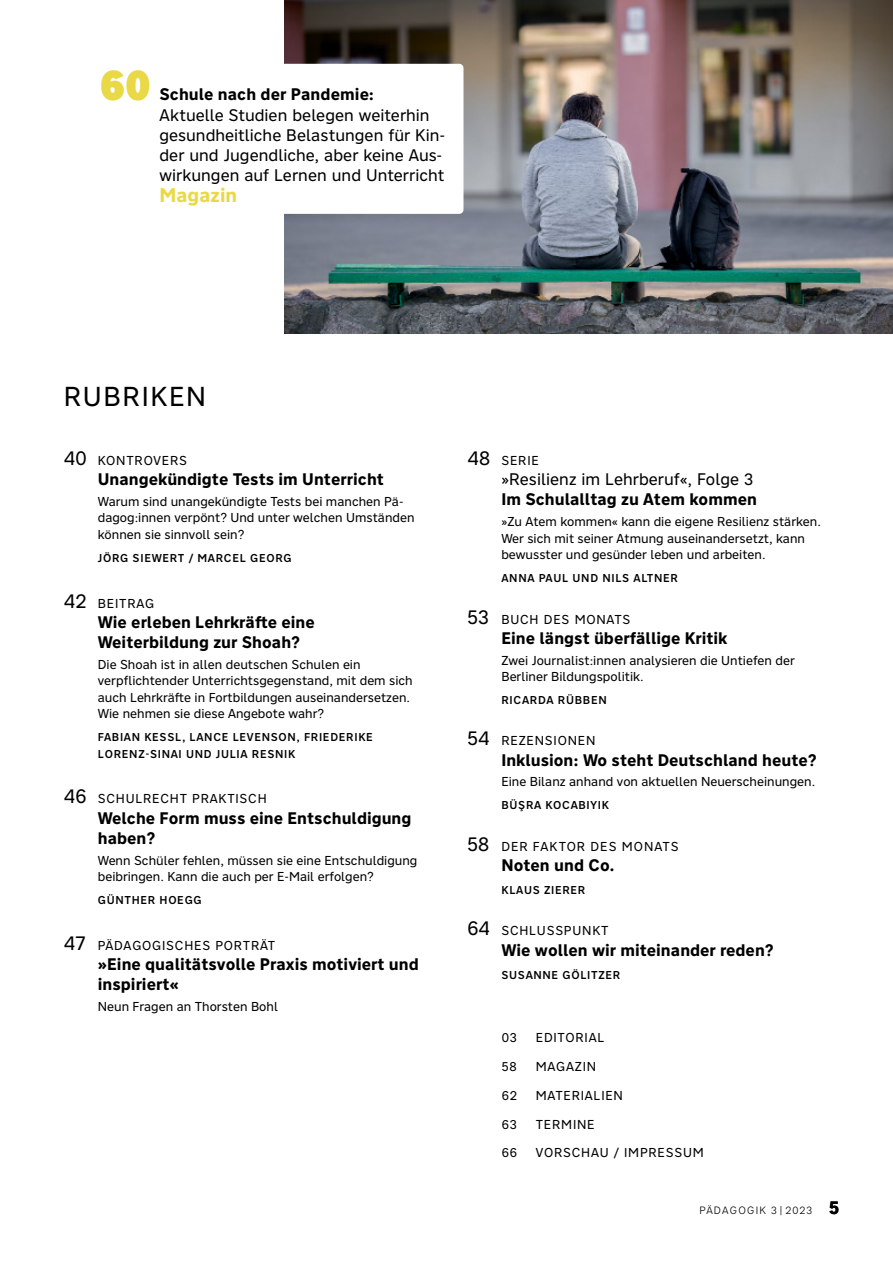
<style>
.page{position:relative;width:893px;height:1263px;background:#fff}
.page>*{position:absolute;margin:0;border:0;box-sizing:border-box;transform-origin:0 0}
.t1{font:900 42px "Nort";color:#e9d946}
.t2{font:27px "Nort";letter-spacing:.06em;color:#000}
.t3{font:700 19.5px "Nort";color:#e9d946}
.t4{font:700 18px "Nort";color:#000}
.t5{font:700 16.5px/20.2px "Nort";color:#000}
.t6{font:16.5px/20.2px "Nort";color:#000}
.t7{font:12.75px/16.5px "Nort";color:#000}
.t8{font:12.75px "Nort";letter-spacing:.06em;color:#000}
.t9{font:12.75px "Nort";letter-spacing:.08em;color:#000}
.t10{font:500 11.25px/16.5px "Nort";letter-spacing:.06em;color:#000}
.t11{font:300 10.5px "Nort";letter-spacing:.11em;color:#000}
.s1{font-size:19.5px}
</style>
<div class="page">
<img style="left:285px;top:0;width:608px;height:333px">
<div style="left:96px;top:64px;width:367px;height:150px;background:#fff;border-radius:4px"></div>
<h1 class="t1" style="left:100px;top:57px;width:52px">60</h1>
<p class="t5" style="left:159px;top:84px;width:216px">Schule nach der Pandemie:</p>
<p class="t6" style="left:159px;top:104px;width:287px">Aktuelle Studien belegen weiterhin gesundheitliche Belastungen für Kin&shy;der und Jugendliche, aber keine Aus&shy;wirkungen auf Lernen und Unterricht</p>
<h3 class="t3" style="left:159px;top:182px;width:79px">Magazin</h3>
<h2 class="t2" style="left:64px;top:378px;width:144px">RUBRIKEN</h2>
<p class="t8" style="left:64px;top:452px;width:125px"><span class="s1">40</span> KONTROVERS</p>
<p class="t5" style="left:98px;top:469px;width:288px">Unangekündigte Tests im Unterricht</p>
<p class="t7" style="left:98px;top:493px;width:318px">Warum sind unangekündigte Tests bei manchen Pä&shy;dagog:innen verpönt? Und unter welchen Umständen können sie sinnvoll sein?</p>
<p class="t10" style="left:98px;top:549px;width:195px">JÖRG SIEWERT / MARCEL GEORG</p>
<p class="t8" style="left:64px;top:594px;width:92px"><span class="s1">42</span> BEITRAG</p>
<p class="t5" style="left:98px;top:611px;width:219px">Wie erleben Lehrkräfte eine<br>Weiterbildung zur Shoah?</p>
<p class="t7" style="left:98px;top:656px;width:316px">Die Shoah ist in allen deutschen Schulen ein verpflichtender Unterrichtsgegenstand, mit dem sich auch Lehrkräfte in Fortbildungen auseinandersetzen.<br>Wie nehmen sie diese Angebote wahr?</p>
<p class="t10" style="left:98px;top:729px;width:277px">FABIAN KESSL, LANCE LEVENSON, FRIEDERIKE<br>LORENZ-SINAI UND JULIA RESNIK</p>
<p class="t8" style="left:64px;top:790px;width:204px"><span class="s1">46</span> SCHULRECHT PRAKTISCH</p>
<p class="t5" style="left:98px;top:807px;width:315px">Welche Form muss eine Entschuldigung haben?</p>
<p class="t7" style="left:98px;top:851px;width:321px">Wenn Schüler fehlen, müssen sie eine Entschuldigung beibringen. Kann die auch per E-Mail erfolgen?</p>
<p class="t10" style="left:98px;top:891px;width:105px">GÜNTHER HOEGG</p>
<p class="t8" style="left:64px;top:937px;width:213px"><span class="s1">47</span> PÄDAGOGISCHES PORTRÄT</p>
<p class="t5" style="left:98px;top:954px;width:322px">»Eine qualitätsvolle Praxis motiviert und inspiriert«</p>
<p class="t7" style="left:98px;top:998px;width:182px">Neun Fragen an Thorsten Bohl</p>
<p class="t7" style="left:467px;top:452px;width:73px"><span class="s1">48</span> SERIE</p>
<p class="t6" style="left:501px;top:469px;width:253px">»Resilienz im Lehrberuf«, Folge 3</p>
<p class="t5" style="left:501px;top:489px;width:257px">Im Schulalltag zu Atem kommen</p>
<p class="t7" style="left:501px;top:513px;width:321px">»Zu Atem kommen« kann die eigene Resilienz stärken.<br>Wer sich mit seiner Atmung auseinandersetzt, kann bewusster und gesünder leben und arbeiten.</p>
<p class="t10" style="left:501px;top:569px;width:178px">ANNA PAUL UND NILS ALTNER</p>
<p class="t8" style="left:467px;top:610px;width:165px"><span class="s1">53</span> BUCH DES MONATS</p>
<p class="t5" style="left:501px;top:627px;width:228px">Eine längst überfällige Kritik</p>
<p class="t7" style="left:501px;top:651px;width:295px">Zwei Journalist:innen analysieren die Untiefen der<br>Berliner Bildungspolitik.</p>
<p class="t10" style="left:501px;top:691px;width:107px">RICARDA RÜBBEN</p>
<p class="t8" style="left:467px;top:732px;width:130px"><span class="s1">54</span> REZENSIONEN</p>
<p class="t5" style="left:501px;top:749px;width:317px">Inklusion: Wo steht Deutschland heute?</p>
<p class="t7" style="left:501px;top:773px;width:315px">Eine Bilanz anhand von aktuellen Neuerscheinungen.</p>
<p class="t10" style="left:501px;top:797px;width:109px">BÜŞRA KOCABIYIK</p>
<p class="t9" style="left:467px;top:838px;width:213px"><span class="s1">58</span> DER FAKTOR DES MONATS</p>
<p class="t5" style="left:501px;top:855px;width:115px">Noten und Co.</p>
<p class="t10" style="left:501px;top:881px;width:86px">KLAUS ZIERER</p>
<p class="t8" style="left:467px;top:922px;width:143px"><span class="s1">64</span> SCHLUSSPUNKT</p>
<p class="t5" style="left:501px;top:939px;width:274px">Wie wollen wir miteinander reden?</p>
<p class="t10" style="left:501px;top:966px;width:121px">SUSANNE GÖLITZER</p>
<p class="t7" style="left:502px;top:1029px;width:16px">03</p>
<p class="t8" style="left:536px;top:1029px;width:70px">EDITORIAL</p>
<p class="t7" style="left:502px;top:1058px;width:16px">58</p>
<p class="t8" style="left:536px;top:1058px;width:62px">MAGAZIN</p>
<p class="t7" style="left:502px;top:1087px;width:17px">62</p>
<p class="t8" style="left:536px;top:1087px;width:89px">MATERIALIEN</p>
<p class="t7" style="left:502px;top:1115px;width:16px">63</p>
<p class="t8" style="left:536px;top:1115px;width:60px">TERMINE</p>
<p class="t7" style="left:502px;top:1144px;width:17px">66</p>
<p class="t8" style="left:536px;top:1144px;width:170px">VORSCHAU / IMPRESSUM</p>
<p class="t11" style="left:700px;top:1204px;width:114px">PÄDAGOGIK 3 | 2023</p>
<h3 class="t4" style="left:829px;top:1196px;width:12px">5</h3>
</div>
